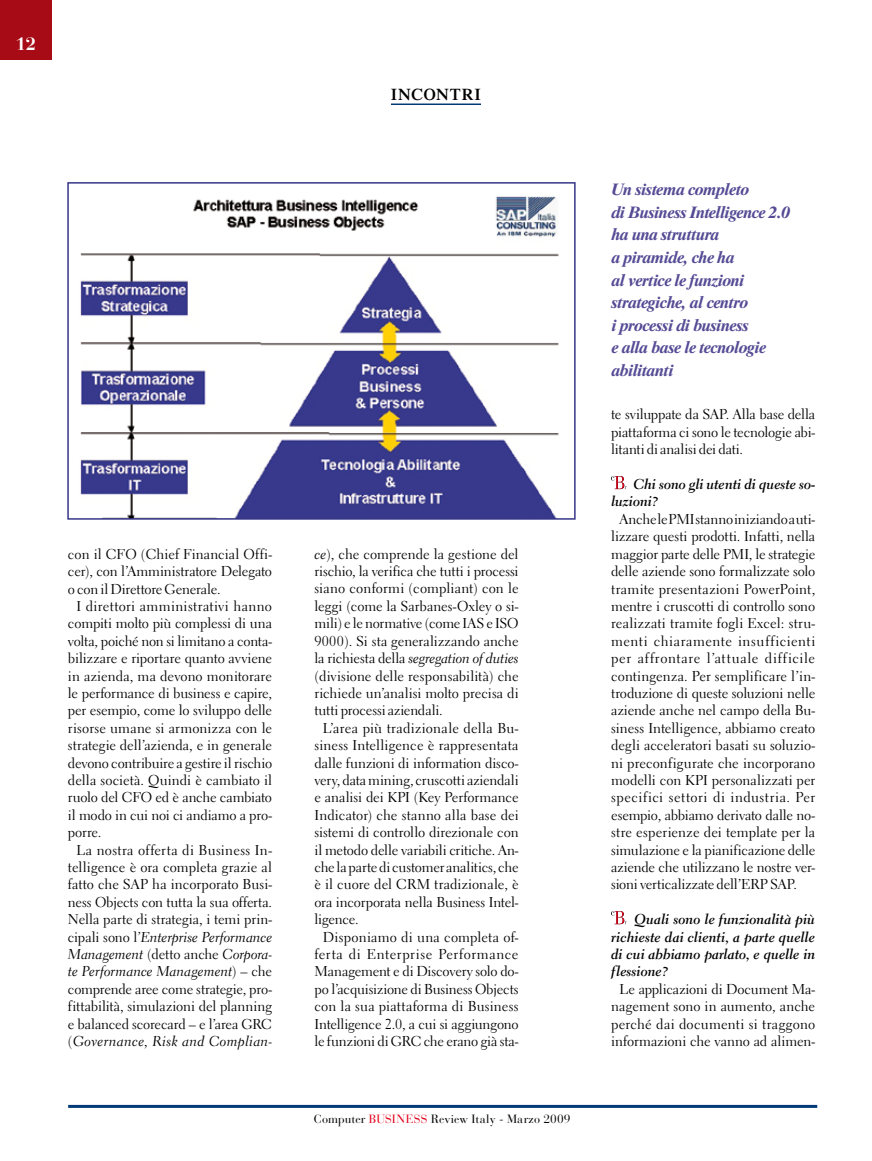
<style>
.page{position:relative;width:872px;height:1161px;background:#fff}
.page>*{position:absolute;margin:0;border:0;box-sizing:border-box;transform-origin:0 0}
.t1{font:700 18px "Bauer Bodoni";color:#fff}
.t2{font:italic 700 16.5px/22.5px "Times Ten";letter-spacing:-.045em;color:#554b95}
.t3{font:600 16.5px "Times";letter-spacing:.05em;color:#000}
.t4{font:14.25px/17.4px "Electra LH";letter-spacing:-.005em;color:#000;text-align:justify}
.t5{font:14.25px/17.4px "Electra LH Bold Cursive";letter-spacing:-.005em;color:#000}
.t6{font:14.25px "Electra LH";letter-spacing:.015em;color:#000}
.t7{font:14.25px/17.4px "Electra LH Cursive";color:#000;text-align:justify}
.t8{font:14.25px "Electra LH Cursive";letter-spacing:-.02em;color:#000}
.t9{font:14.25px "Electra LH";letter-spacing:.025em;color:#000}
.t10{font:14.25px "Electra LH";letter-spacing:.02em;color:#000}
.t11{font:14.25px "Electra LH";letter-spacing:.03em;color:#000}
.t12{font:14.25px "Electra LH Cursive";letter-spacing:.02em;color:#000}
.t13{font:14.25px "Electra LH";letter-spacing:.04em;color:#000}
.t14{font:12px "Bauer Bodoni";letter-spacing:.01em;color:#000}
.s1{font-family:"Electra LH"}
.s2{font-family:"Electra LH Cursive"}
.s3{color:#e2001a}
</style>
<div class="page">
<hr style="left:68px;top:1105px;width:749px;height:3px;background:#003b77">
<hr style="left:391px;top:103px;width:90px;height:2px;background:#003b77">
<svg style="left:611px;top:476px;width:15px;height:13px"></svg>
<svg style="left:611px;top:911px;width:15px;height:13px"></svg>
<div style="left:0;top:0;width:51px;height:60px;background:#a60b16"></div>
<img style="left:80px;top:196px;width:479px;height:321px">
<div style="left:67px;top:182px;width:508px;height:338px;border:2px solid #373688"></div>
<p class="t1" style="left:16px;top:33px;width:22px">12</p>
<p class="t4" style="left:68px;top:545px;width:206px">con il CFO (Chief Financial Offi-</p>
<p class="t4" style="left:68px;top:562px;width:206px">cer), con l’Amministratore Delegato</p>
<p class="t4" style="left:68px;top:580px;width:154px">o con il Direttore Generale.</p>
<p class="t9" style="left:76px;top:597px;width:197px">I direttori amministrativi hanno</p>
<p class="t4" style="left:68px;top:615px;width:206px">compiti molto più complessi di una</p>
<p class="t4" style="left:68px;top:632px;width:206px">volta, poiché non si limitano a conta-</p>
<p class="t4" style="left:68px;top:649px;width:206px">bilizzare e riportare quanto avviene</p>
<p class="t4" style="left:68px;top:667px;width:206px">in azienda, ma devono monitorare</p>
<p class="t4" style="left:68px;top:684px;width:206px">le performance di business e capire,</p>
<p class="t4" style="left:68px;top:702px;width:206px">per esempio, come lo sviluppo delle</p>
<p class="t6" style="left:68px;top:719px;width:206px">risorse umane si armonizza con le</p>
<p class="t4" style="left:68px;top:736px;width:206px">strategie dell’azienda, e in generale</p>
<p class="t4" style="left:68px;top:754px;width:206px">devono contribuire a gestire il rischio</p>
<p class="t4" style="left:68px;top:771px;width:206px">della società. Quindi è cambiato il</p>
<p class="t4" style="left:68px;top:789px;width:206px">ruolo del CFO ed è anche cambiato</p>
<p class="t4" style="left:68px;top:806px;width:206px">il modo in cui noi ci andiamo a pro-</p>
<p class="t4" style="left:68px;top:823px;width:35px">porre.</p>
<p class="t11" style="left:76px;top:841px;width:197px">La nostra offerta di Business In-</p>
<p class="t4" style="left:68px;top:858px;width:206px">telligence è ora completa grazie al</p>
<p class="t4" style="left:68px;top:876px;width:206px">fatto che SAP ha incorporato Busi-</p>
<p class="t4" style="left:68px;top:893px;width:206px">ness Objects con tutta la sua offerta.</p>
<p class="t4" style="left:68px;top:910px;width:206px">Nella parte di strategia, i temi prin-</p>
<p class="t7" style="left:68px;top:928px;width:206px"><span class="s1">cipali sono l’</span>Enterprise Performance Management <span class="s1">(detto anche</span> Corpora&shy;te Performance Management<span class="s1">) – che</span></p>
<p class="t4" style="left:68px;top:980px;width:206px">comprende aree come strategie, pro&shy;fittabilità, simulazioni del planning e balanced scorecard – e l’area GRC</p>
<p class="t12" style="left:68px;top:1032px;width:206px"><span class="s1">(</span>Governance, Risk and Complian-</p>
<p class="t3" style="left:391px;top:84px;width:91px">INCONTRI</p>
<p class="t4" style="left:314px;top:545px;width:206px"><span class="s2">ce</span>), che comprende la gestione del rischio, la verifica che tutti i processi siano conformi (compliant) con le leggi (come la Sarbanes-Oxley o si&shy;mili) e le normative (come IAS e ISO 9000). Si sta generalizzando anche</p>
<p class="t8" style="left:314px;top:649px;width:206px"><span class="s1">la richiesta della</span> segregation of duties</p>
<p class="t4" style="left:314px;top:667px;width:206px">(divisione delle responsabilità) che</p>
<p class="t4" style="left:314px;top:684px;width:206px">richiede un’analisi molto precisa di</p>
<p class="t4" style="left:314px;top:702px;width:130px">tutti processi aziendali.</p>
<p class="t10" style="left:323px;top:719px;width:197px">L’area più tradizionale della Bu-</p>
<p class="t4" style="left:314px;top:736px;width:206px">siness Intelligence è rappresentata</p>
<p class="t4" style="left:314px;top:754px;width:206px">dalle funzioni di information disco-</p>
<p class="t4" style="left:314px;top:771px;width:206px">very, data mining, cruscotti aziendali</p>
<p class="t4" style="left:314px;top:789px;width:206px">e analisi dei KPI (Key Performance</p>
<p class="t6" style="left:314px;top:806px;width:206px">Indicator) che stanno alla base dei</p>
<p class="t4" style="left:314px;top:823px;width:206px">sistemi di controllo direzionale con</p>
<p class="t4" style="left:314px;top:841px;width:206px">il metodo delle variabili critiche. An-</p>
<p class="t4" style="left:314px;top:858px;width:206px">che la parte di customer analitics, che</p>
<p class="t4" style="left:314px;top:876px;width:206px">è il cuore del CRM tradizionale, è</p>
<p class="t4" style="left:314px;top:893px;width:206px">ora incorporata nella Business Intel-</p>
<p class="t4" style="left:314px;top:910px;width:46px">ligence.</p>
<p class="t6" style="left:323px;top:928px;width:197px">Disponiamo di una completa of-</p>
<p class="t13" style="left:314px;top:945px;width:206px">ferta di Enterprise Performance</p>
<p class="t4" style="left:314px;top:963px;width:206px">Management e di Discovery solo do-</p>
<p class="t4" style="left:314px;top:980px;width:206px">po l’acquisizione di Business Objects</p>
<p class="t6" style="left:314px;top:997px;width:206px">con la sua piattaforma di Business</p>
<p class="t4" style="left:314px;top:1015px;width:206px">Intelligence 2.0, a cui si aggiungono</p>
<p class="t4" style="left:314px;top:1032px;width:206px">le funzioni di GRC che erano già sta-</p>
<p class="t14" style="left:314px;top:1112px;width:258px">Computer <span class="s3">BUSINESS</span> Review Italy - Marzo 2009</p>
<p class="t2" style="left:611px;top:178px;width:181px">Un sistema completo<br>di Business Intelligence 2.0 ha una struttura<br>a piramide, che ha<br>al vertice le funzioni strategiche, al centro<br>i processi di business<br>e alla base le tecnologie abilitanti</p>
<p class="t4" style="left:611px;top:406px;width:206px">te sviluppate da SAP. Alla base della piattaforma ci sono le tecnologie abi&shy;litanti di analisi dei dati.</p>
<p class="t5" style="left:611px;top:475px;width:206px;text-indent:22px">Chi sono gli utenti di queste so&shy;luzioni?</p>
<p class="t4" style="left:611px;top:510px;width:206px;text-indent:8px">Anche le PMI stanno iniziando a uti&shy;lizzare questi prodotti. Infatti, nella maggior parte delle PMI, le strategie delle aziende sono formalizzate solo tramite presentazioni PowerPoint, mentre i cruscotti di controllo sono realizzati tramite fogli Excel: stru&shy;menti chiaramente insufficienti per affrontare l’attuale difficile contingenza. Per semplificare l’in&shy;troduzione di queste soluzioni nelle aziende anche nel campo della Bu&shy;siness Intelligence, abbiamo creato degli acceleratori basati su soluzio&shy;ni preconfigurate che incorporano modelli con KPI personalizzati per specifici settori di industria. Per esempio, abbiamo derivato dalle no&shy;stre esperienze dei template per la simulazione e la pianificazione delle aziende che utilizzano le nostre ver&shy;sioni verticalizzate dell’ERP SAP.</p>
<p class="t5" style="left:611px;top:910px;width:206px;text-align:justify;text-indent:23px">Quali sono le funzionalità più richieste dai clienti, a parte quelle di cui abbiamo parlato, e quelle in flessione?</p>
<p class="t4" style="left:611px;top:980px;width:206px;text-align:center">Le applicazioni di Document Ma&shy;nagement sono in aumento, anche perché dai documenti si traggono informazioni che vanno ad alimen-</p>
</div>
